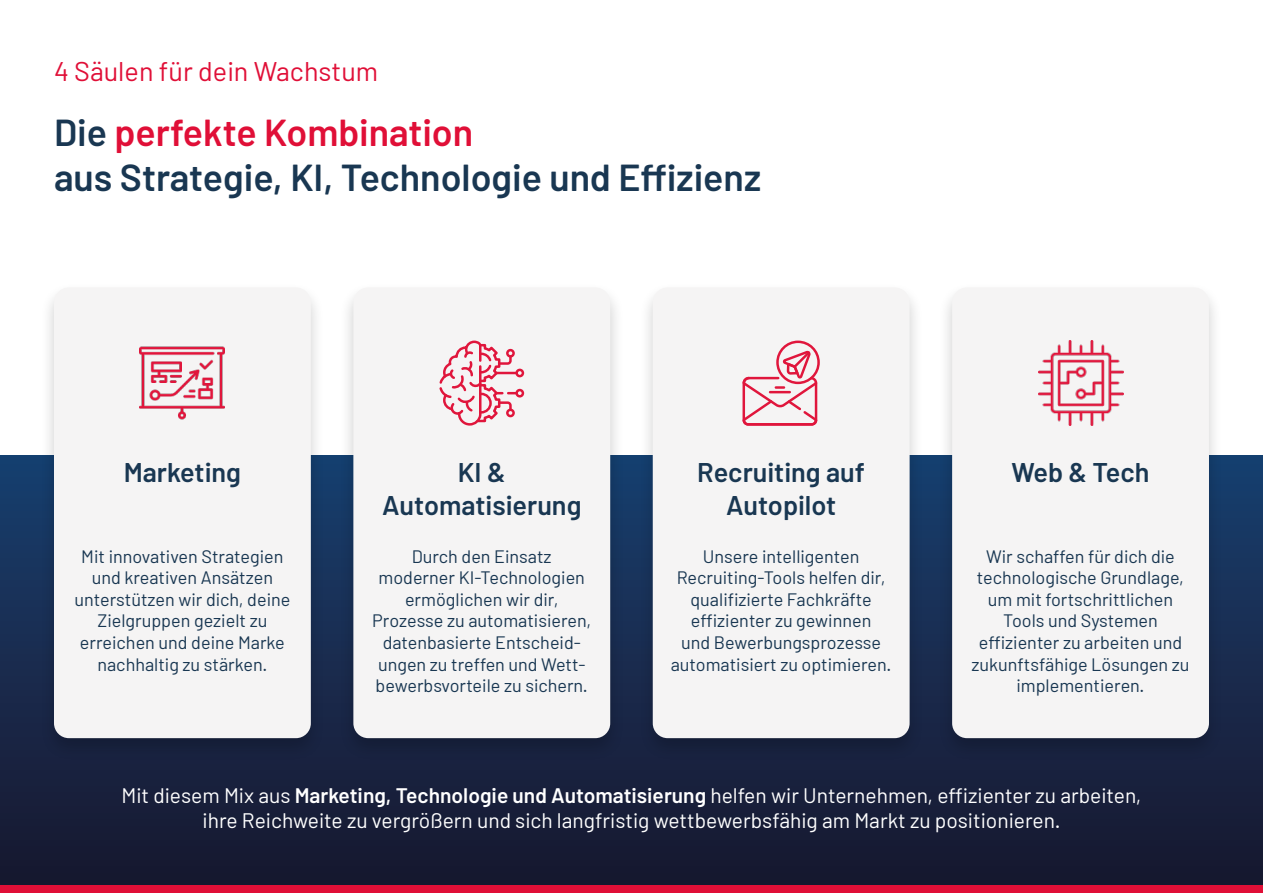
<style>
.page{position:relative;width:1263px;height:893px;background:#fff}
.page>*{position:absolute;margin:0;border:0;box-sizing:border-box;transform-origin:0 0}
.t1{font:600 37.5px/45px "Barlow";color:#193752}
.t2{font:600 27px/32.4px "Barlow";color:#193752;text-align:center}
.t3{font:27px "Barlow";color:#e00f37}
.t4{font:21px/25.2px "Barlow";color:#fff;text-align:center}
.t5{font:18px/21.6px "Barlow";color:#193752;text-align:center}
.s1{color:#e00f37}
.s2{font-weight:600}
</style>
<div class="page">
<div style="left:0;top:884px;width:1263px;height:9px;background:#e00f37"></div>
<div style="left:0;top:455px;width:1263px;height:429px;background:linear-gradient(to bottom,#183f6f,#18172d)"></div>
<div style="left:40px;top:282px;width:285px;height:479px;background:#000;opacity:.2"></div>
<div style="left:54px;top:287px;width:257px;height:451px;background:#f5f4f4;border-radius:15px"></div>
<div style="left:339px;top:282px;width:285px;height:479px;background:#000;opacity:.2"></div>
<div style="left:353px;top:287px;width:257px;height:451px;background:#f5f4f4;border-radius:15px"></div>
<div style="left:638px;top:282px;width:286px;height:479px;background:#000;opacity:.2"></div>
<div style="left:653px;top:287px;width:256px;height:451px;background:#f5f4f4;border-radius:15px"></div>
<div style="left:938px;top:282px;width:285px;height:479px;background:#000;opacity:.2"></div>
<div style="left:952px;top:287px;width:257px;height:451px;background:#f5f4f4;border-radius:15px"></div>
<img style="left:140px;top:346px;width:85px;height:74px">
<div style="left:515px;top:369px;width:9px;height:8px;border:2px solid #e0163c;border-radius:50%"></div>
<div style="left:515px;top:389px;width:9px;height:9px;border:2px solid #e0163c;border-radius:50%"></div>
<svg style="left:439px;top:341px;width:77px;height:85px"></svg>
<div style="left:776px;top:341px;width:44px;height:43px;border:2px solid #e0163c;border-radius:50%"></div>
<svg style="left:742px;top:349px;width:76px;height:77px"></svg>
<hr style="left:770px;top:391px;width:20px;height:2px;background:#e0163c">
<img style="left:1038px;top:341px;width:85px;height:85px">
<svg style="left:1262px;top:455px;width:1px;height:429px"></svg>
<h2 class="t3" style="left:54px;top:55px;width:326px">4 Säulen für dein Wachstum</h2>
<h1 class="t1" style="left:54px;top:109px;width:708px">Die <span class="s1">perfekte Kombination<br></span>aus Strategie, KI, Technologie und Effizienz</h1>
<h2 class="t2" style="left:124px;top:456px;width:119px">Marketing</h2>
<h2 class="t2" style="left:382px;top:456px;width:201px">KI &amp;<br>Automatisierung</h2>
<h2 class="t2" style="left:697px;top:456px;width:169px">Recruiting auf<br>Autopilot</h2>
<h2 class="t2" style="left:1011px;top:456px;width:139px">Web &amp; Tech</h2>
<p class="t5" style="left:74px;top:545px;width:217px">Mit innovativen Strategien und kreativen Ansätzen unterstützen wir dich, deine<br>Zielgruppen gezielt zu erreichen und deine Marke nachhaltig zu stärken.</p>
<p class="t5" style="left:372px;top:545px;width:220px">Durch den Einsatz moderner KI-Technologien ermöglichen wir dir,<br>Prozesse zu automatisieren, datenbasierte Entscheid&shy;ungen zu treffen und Wett&shy;bewerbsvorteile zu sichern.</p>
<p class="t5" style="left:671px;top:545px;width:222px">Unsere intelligenten<br>Recruiting-Tools helfen dir, qualifizierte Fachkräfte effizienter zu gewinnen<br>und Bewerbungsprozesse automatisiert zu optimieren.</p>
<p class="t5" style="left:971px;top:545px;width:220px">Wir schaffen für dich die technologische Grundlage, um mit fortschrittlichen<br>Tools und Systemen effizienter zu arbeiten und zukunftsfähige Lösungen zu implementieren.</p>
<p class="t4" style="left:121px;top:782px;width:1021px">Mit diesem Mix aus <span class="s2">Marketing, Technologie und Automatisierung</span> helfen wir Unternehmen, effizienter zu arbeiten, ihre Reichweite zu vergrößern und sich langfristig wettbewerbsfähig am Markt zu positionieren.</p>
</div>
